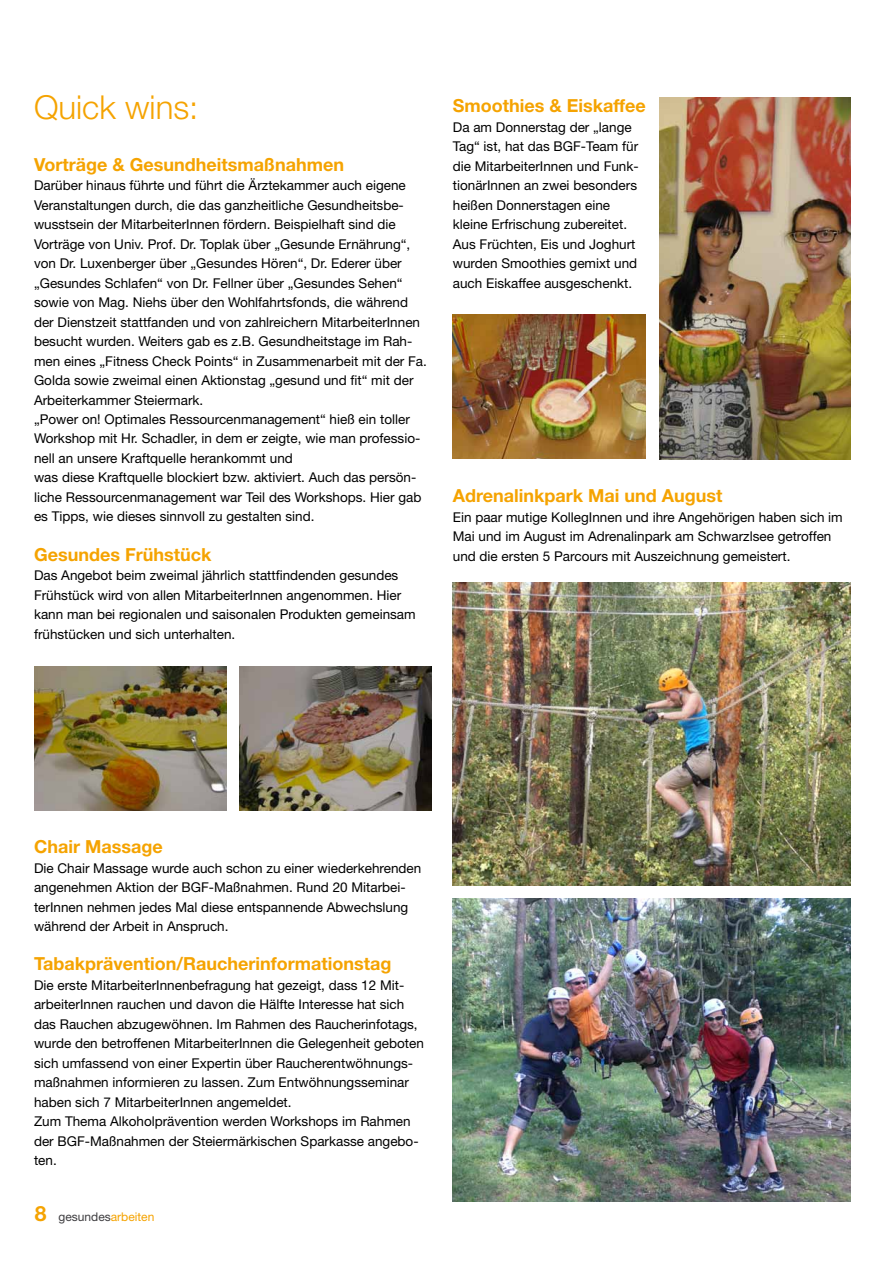
<style>
.page{position:relative;width:893px;height:1263px;background:#fff}
.page>*{position:absolute;margin:0;border:0;box-sizing:border-box;transform-origin:0 0}
.t1{font:300 33px "Helvetica Neue OTF";color:#f5a301}
.t2{font:700 18px "Helvetica Neue OTF";color:#f5a301}
.t3{font:13.5px/19.5px "Helvetica Neue OTF";color:#000}
.t4{font:12px "Helvetica Neue OTF";color:#3e3d40}
.s1{font-weight:700;font-size:21px;color:#f5a301}
.s2{color:#f5a301}
</style>
<div class="page">
<img style="left:34px;top:666px;width:192px;height:145px">
<img style="left:453px;top:899px;width:397px;height:302px">
<img style="left:453px;top:315px;width:192px;height:144px">
<img style="left:239px;top:666px;width:193px;height:145px">
<img style="left:453px;top:583px;width:397px;height:302px">
<img style="left:660px;top:98px;width:190px;height:361px">
<h1 class="t1" style="left:34px;top:88px;width:166px">Quick wins:</h1>
<h2 class="t2" style="left:34px;top:153px;width:311px">Vorträge &amp; Gesundheitsmaßnahmen</h2>
<p class="t3" style="left:34px;top:175px;width:394px">Darüber hinaus führte und führt die Ärztekammer auch eigene Veranstaltungen durch, die das ganzheitliche Gesundheitsbe&shy;wusstsein der MitarbeiterInnen fördern. Beispielhaft sind die Vorträge von Univ. Prof. Dr. Toplak über „Gesunde Ernährung“, von Dr. Luxenberger über „Gesundes Hören“, Dr. Ederer über „Gesundes Schlafen“ von Dr. Fellner über „Gesundes Sehen“ sowie von Mag. Niehs über den Wohlfahrtsfonds, die während der Dienstzeit stattfanden und von zahlreichern MitarbeiterInnen besucht wurden. Weiters gab es z.B. Gesundheitstage im Rah&shy;men eines „Fitness Check Points“ in Zusammenarbeit mit der Fa.<br>Golda sowie zweimal einen Aktionstag „gesund und fit“ mit der Arbeiterkammer Steiermark.<br>„Power on! Optimales Ressourcenmanagement“ hieß ein toller Workshop mit Hr. Schadler, in dem er zeigte, wie man professio&shy;nell an unsere Kraftquelle herankommt und<br>was diese Kraftquelle blockiert bzw. aktiviert. Auch das persön&shy;liche Ressourcenmanagement war Teil des Workshops. Hier gab es Tipps, wie dieses sinnvoll zu gestalten sind.</p>
<h2 class="t2" style="left:34px;top:543px;width:179px">Gesundes Frühstück</h2>
<p class="t3" style="left:34px;top:565px;width:383px">Das Angebot beim zweimal jährlich stattfindenden gesundes Frühstück wird von allen MitarbeiterInnen angenommen. Hier kann man bei regionalen und saisonalen Produkten gemeinsam frühstücken und sich unterhalten.</p>
<h2 class="t2" style="left:453px;top:94px;width:194px">Smoothies &amp; Eiskaffee</h2>
<p class="t3" style="left:453px;top:117px;width:187px">Da am Donnerstag der „lange<br>Tag“ ist, hat das BGF-Team für die MitarbeiterInnen und Funk&shy;tionärInnen an zwei besonders heißen Donnerstagen eine kleine Erfrischung zubereitet.<br>Aus Früchten, Eis und Joghurt wurden Smoothies gemixt und auch Eiskaffee ausgeschenkt.</p>
<h2 class="t2" style="left:453px;top:484px;width:271px">Adrenalinkpark Mai und August</h2>
<p class="t3" style="left:453px;top:507px;width:391px">Ein paar mutige KollegInnen und ihre Angehörigen haben sich im<br>Mai und im August im Adrenalinpark am Schwarzlsee getroffen und die ersten 5 Parcours mit Auszeichnung gemeistert.</p>
<h2 class="t2" style="left:34px;top:835px;width:130px">Chair Massage</h2>
<p class="t3" style="left:34px;top:858px;width:389px">Die Chair Massage wurde auch schon zu einer wiederkehrenden angenehmen Aktion der BGF-Maßnahmen. Rund 20 Mitarbei&shy;terInnen nehmen jedes Mal diese entspannende Abwechslung während der Arbeit in Anspruch.</p>
<h2 class="t2" style="left:34px;top:952px;width:359px">Tabakprävention/Raucherinformationstag</h2>
<p class="t3" style="left:34px;top:975px;width:391px">Die erste MitarbeiterInnenbefragung hat gezeigt, dass 12 Mit&shy;arbeiterInnen rauchen und davon die Hälfte Interesse hat sich das Rauchen abzugewöhnen. Im Rahmen des Raucherinfotags, wurde den betroffenen MitarbeiterInnen die Gelegenheit geboten sich umfassend von einer Expertin über Raucherentwöhnungs&shy;maßnahmen informieren zu lassen. Zum Entwöhnungsseminar haben sich 7 MitarbeiterInnen angemeldet.<br>Zum Thema Alkoholprävention werden Workshops im Rahmen der BGF-Maßnahmen der Steiermärkischen Sparkasse angebo&shy;ten.</p>
<p class="t4" style="left:35px;top:1209px;width:121px"><span class="s1">8</span> gesundes<span class="s2">arbeiten</span></p>
</div>
